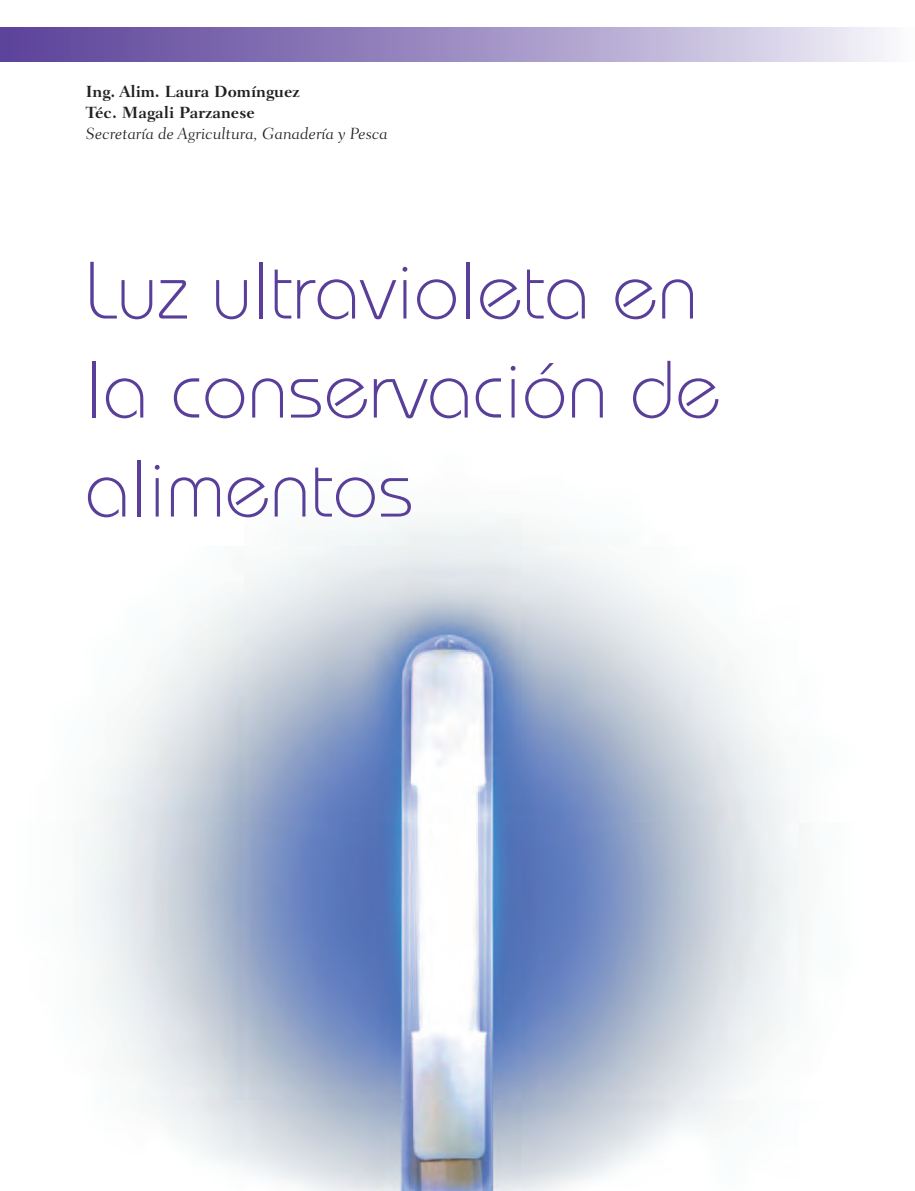
<style>
.page{position:relative;width:915px;height:1191px;background:#fff}
.page>*{position:absolute;margin:0;border:0;box-sizing:border-box;transform-origin:0 0}
.subtitulo{font:300 81px/99px "Bauhaus Std";color:#593f99}
.t1{font:700 16.5px "Fairfield LT Std";color:#231f20}
.t2{font:300 16.5px "Fairfield LT Std Caption";color:#231f20}
</style>
<div class="page">
<div style="left:0;top:27px;width:914px;height:34px;background:linear-gradient(to right,#543995,#f0eff7)"></div>
<img style="left:87px;top:519px;width:713px;height:672px">
<p class="t1" style="left:86px;top:82px;width:215px">Ing. Alim. Laura Domínguez</p>
<p class="t1" style="left:86px;top:103px;width:171px">Téc. Magali Parzanese</p>
<p class="t2" style="left:86px;top:124px;width:303px">Secretaría de Agricultura, Ganadería y Pesca</p>
<p class="subtitulo" style="left:85px;top:240px;width:636px">Luz ultravioleta en la conservación de alimentos</p>
</div>
